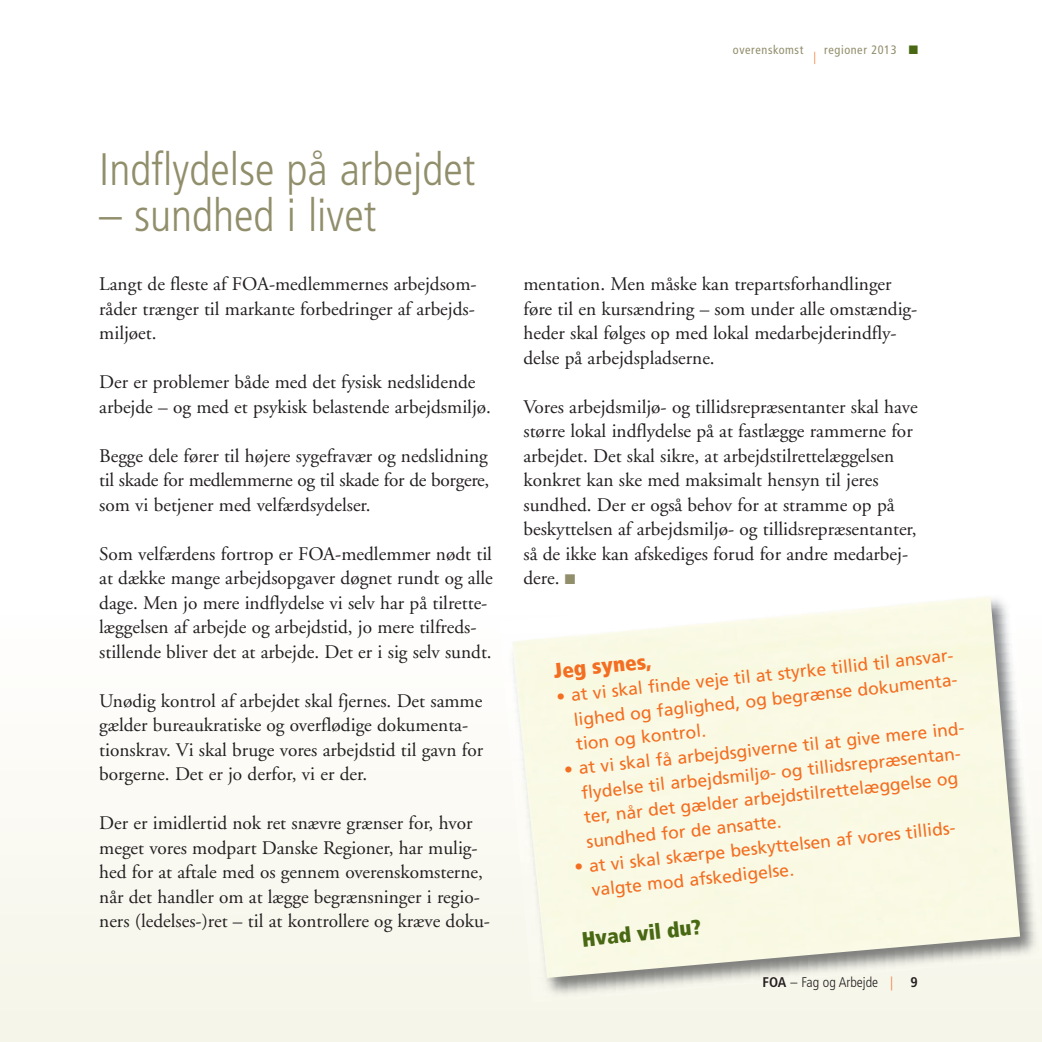
<style>
.page{position:relative;width:1042px;height:1042px;background:#fff}
.page>*{position:absolute;margin:0;border:0;box-sizing:border-box;transform-origin:0 0}
.t1{font:300 condensed 45.5px "Frutiger";color:#918e6b}
.t2{font:900 condensed 21px "Frutiger";color:#496814}
.t3{font:900 condensed 21px "Frutiger";color:#f36e21}
.t4{font:19.25px/24.5px "Adobe Garamond";color:#231f20}
.t5{font:17.5px/24.5px "Frutiger";color:#f36e21}
.t6{font:300 condensed 14px "Frutiger";color:#231f20}
.t7{font:condensed 12.25px "Frutiger";letter-spacing:.05em;color:#918e6b}
.t8{font:300 condensed 12.25px "Frutiger";color:#f36e21}
.s1{color:#496814}
.s2{color:#918e6b}
.s3{font-weight:700}
.s4{color:#f36e21}
</style>
<div class="page">
<div style="left:0;top:607px;width:1042px;height:435px;background:#faf9f2"></div>
<img style="left:499px;top:607px;width:543px;height:388px">
<img style="left:512px;top:596px;width:508px;height:382px">
<p class="t7" style="left:733px;top:45px;width:72px">overenskomst</p>
<p class="t8" style="left:813px;top:51px;width:4px">|</p>
<p class="t7" style="left:824px;top:45px;width:95px">regioner 2013 <span class="s1">■</span></p>
<h1 class="t1" style="left:99px;top:151px;width:378px">Indflydelse på arbejdet</h1>
<h1 class="t1" style="left:99px;top:197px;width:279px">– sundhed i livet</h1>
<p class="t4" style="left:99px;top:274px;width:379px;text-align:justify">Langt de fleste af FOA-medlemmernes arbejdsom&shy;råder trænger til markante forbedringer af arbejds&shy;miljøet.</p>
<p class="t4" style="left:99px;top:372px;width:393px">Der er problemer både med det fysisk nedslidende arbejde – og med et psykisk belastende arbejdsmiljø.</p>
<p class="t4" style="left:99px;top:445px;width:392px;text-align:justify">Begge dele fører til højere sygefravær og nedslidning til skade for medlemmerne og til skade for de borgere, som vi betjener med velfærdsydelser.</p>
<p class="t4" style="left:99px;top:543px;width:395px">Som velfærdens fortrop er FOA-medlemmer nødt til at dække mange arbejdsopgaver døgnet rundt og alle dage. Men jo mere indflydelse vi selv har på tilrette&shy;læggelsen af arbejde og arbejdstid, jo mere tilfreds&shy;stillende bliver det at arbejde. Det er i sig selv sundt.</p>
<p class="t4" style="left:99px;top:690px;width:385px">Unødig kontrol af arbejdet skal fjernes. Det samme gælder bureaukratiske og overflødige dokumenta&shy;tionskrav. Vi skal bruge vores arbejdstid til gavn for borgerne. Det er jo derfor, vi er der.</p>
<p class="t4" style="left:99px;top:813px;width:392px">Der er imidlertid nok ret snævre grænser for, hvor meget vores modpart Danske Regioner, har mulig&shy;hed for at aftale med os gennem overenskomsterne, når det handler om at lægge begrænsninger i regio&shy;ners (ledelses-)ret – til at kontrollere og kræve doku-</p>
<p class="t4" style="left:523px;top:274px;width:395px">mentation. Men måske kan trepartsforhandlinger føre til en kursændring – som under alle omstændig&shy;heder skal følges op med lokal medarbejderindfly&shy;delse på arbejdspladserne.</p>
<p class="t4" style="left:523px;top:396px;width:396px">Vores arbejdsmiljø- og tillidsrepræsentanter skal have større lokal indflydelse på at fastlægge rammerne for arbejdet. Det skal sikre, at arbejdstilrettelæggelsen konkret kan ske med maksimalt hensyn til jeres sundhed. Der er også behov for at stramme op på beskyttelsen af arbejdsmiljø- og tillidsrepræsentanter, så de ikke kan afskediges forud for andre medarbej&shy;dere. <span class="s2">■</span></p>
<p class="t5" style="left:570px;top:684px;width:390px;text-align:justify;text-indent:-15px;rotate:-6deg">• at vi skal finde veje til at styrke tillid til ansvar&shy;lighed og faglighed, og begrænse dokumenta&shy;tion og kontrol.</p>
<p class="t3" style="left:553px;top:663px;width:99px;rotate:-6deg">Jeg synes,</p>
<p class="t5" style="left:578px;top:757px;width:392px;text-indent:-15px;rotate:-6deg">• at vi skal få arbejdsgiverne til at give mere ind&shy;flydelse til arbejdsmiljø- og tillidsrepræsentan&shy;ter, når det gælder arbejdstilrettelæggelse og sundhed for de ansatte.</p>
<p class="t5" style="left:588px;top:855px;width:372px;text-indent:-15px;rotate:-6deg">• at vi skal skærpe beskyttelsen af vores tillids&shy;valgte mod afskedigelse.</p>
<p class="t2" style="left:581px;top:931px;width:121px;rotate:-6deg">Hvad vil du?</p>
<p class="t6" style="left:762px;top:977px;width:157px"><span class="s3">FOA</span> – Fag og Arbejde <span class="s4">|</span> <span class="s3">9</span></p>
</div>
